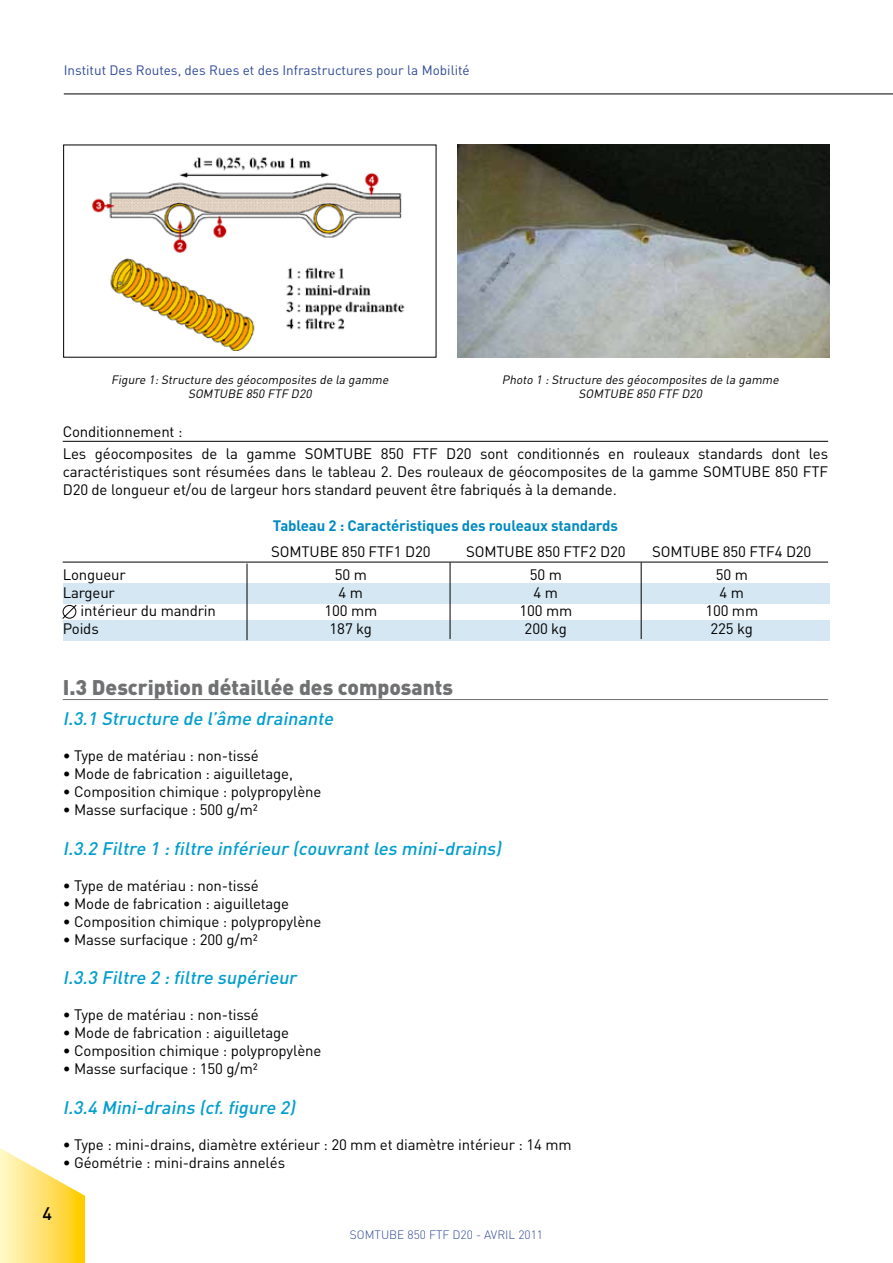
<style>
.page{position:relative;width:893px;height:1263px;background:#fff}
.page>*{position:absolute;margin:0;border:0;box-sizing:border-box;transform-origin:0 0}
.t1{font:900 21px "DIN";color:#707172}
.t2{font:italic 500 18px "DIN";color:#009ecd}
.t3{font:500 18px "DIN";color:#000}
.t4{font:15px/22.2px "DIN";letter-spacing:-.01em;color:#000}
.t5{font:700 15px "DIN";letter-spacing:-.01em;color:#008ac2}
.t6{font:13.5px "DIN";color:#2f4a97}
.t7{font:italic 12px/14.4px "DIN";color:#000;text-align:center}
.t8{font:300 12px "DIN";color:#2f4a97}
</style>
<div class="page">
<div style="left:63px;top:584px;width:767px;height:20px;background:#d5e7f2"></div>
<div style="left:63px;top:620px;width:767px;height:20px;background:#d5e7f2"></div>
<svg style="left:0;top:1148px;width:85px;height:115px"></svg>
<hr style="left:64px;top:94px;width:829px;height:1px;background:#000">
<hr style="left:63px;top:441px;width:765px;height:1px;background:#000">
<hr style="left:63px;top:562px;width:765px;height:1px;background:#000">
<hr style="left:63px;top:699px;width:765px;height:1px;background:#707172">
<hr style="left:247px;top:564px;width:1px;height:76px;background:#000">
<hr style="left:450px;top:562px;width:1px;height:77px;background:#000">
<hr style="left:641px;top:562px;width:1px;height:77px;background:#000">
<svg style="left:62px;top:604px;width:15px;height:15px"></svg>
<img style="left:457px;top:145px;width:373px;height:213px">
<img style="left:92px;top:157px;width:313px;height:194px">
<p class="t6" style="left:64px;top:61px;width:407px">Institut Des Routes, des Rues et des Infrastructures pour la Mobilité</p>
<p class="t7" style="left:111px;top:372px;width:281px">Figure 1:Structure des géocomposites de la gamme<br>SOMTUBE 850 FTF D20</p>
<p class="t7" style="left:502px;top:372px;width:281px">Photo 1 :Structure des géocomposites de la gamme<br>SOMTUBE 850 FTF D20</p>
<p class="t4" style="left:63px;top:420px;width:767px">Conditionnement :<br>Les géocomposites de la gamme SOMTUBE 850 FTF D20 sont conditionnés en rouleaux standards dont les</p>
<p class="t4" style="left:63px;top:462px;width:767px;line-height:18px">caractéristiques sont résumées dans le tableau 2. Des rouleaux de géocomposites de la gamme SOMTUBE 850 FTF<br>D20 de longueur et/ou de largeur hors standard peuvent être fabriqués à la demande.</p>
<p class="t5" style="left:273px;top:516px;width:347px">Tableau 2 : Caractéristiques des rouleaux standards</p>
<p class="t4" style="left:271px;top:541px;width:161px">SOMTUBE 850 FTF1 D20</p>
<p class="t4" style="left:466px;top:541px;width:161px">SOMTUBE 850 FTF2 D20</p>
<p class="t4" style="left:652px;top:541px;width:161px">SOMTUBE 850 FTF4 D20</p>
<p class="t4" style="left:63px;top:563px;width:65px">Longueur</p>
<p class="t4" style="left:335px;top:563px;width:34px">50 m</p>
<p class="t4" style="left:530px;top:563px;width:34px">50 m</p>
<p class="t4" style="left:716px;top:563px;width:34px">50 m</p>
<p class="t4" style="left:63px;top:581px;width:54px">Largeur</p>
<p class="t4" style="left:339px;top:581px;width:26px">4 m</p>
<p class="t4" style="left:534px;top:581px;width:26px">4 m</p>
<p class="t4" style="left:719px;top:581px;width:26px">4 m</p>
<p class="t4" style="left:81px;top:599px;width:137px">intérieur du mandrin</p>
<p class="t4" style="left:324px;top:599px;width:54px">100 mm</p>
<p class="t4" style="left:519px;top:599px;width:54px">100 mm</p>
<p class="t4" style="left:705px;top:599px;width:54px">100 mm</p>
<p class="t4" style="left:63px;top:617px;width:38px">Poids</p>
<p class="t4" style="left:330px;top:617px;width:44px">187 kg</p>
<p class="t4" style="left:525px;top:617px;width:44px">200 kg</p>
<p class="t4" style="left:711px;top:617px;width:44px">225 kg</p>
<h1 class="t1" style="left:63px;top:673px;width:392px">I.3 Description détaillée des composants</h1>
<p class="t2" style="left:63px;top:707px;width:276px">I.3.1 Structure de l’âme drainante</p>
<p class="t4" style="left:63px;top:744px;width:198px">• Type de matériau : non-tissé</p>
<p class="t4" style="left:63px;top:762px;width:232px">• Mode de fabrication : aiguilletage,</p>
<p class="t4" style="left:63px;top:780px;width:260px">• Composition chimique : polypropylène</p>
<p class="t4" style="left:63px;top:798px;width:197px">• Masse surfacique : 500 g/m²</p>
<p class="t2" style="left:63px;top:837px;width:444px">I.3.2 Filtre 1 :filtre inférieur (couvrantles mini-drains)</p>
<p class="t4" style="left:63px;top:874px;width:198px">• Type de matériau : non-tissé</p>
<p class="t4" style="left:63px;top:892px;width:228px">• Mode de fabrication : aiguilletage</p>
<p class="t4" style="left:63px;top:910px;width:260px">• Composition chimique : polypropylène</p>
<p class="t4" style="left:63px;top:928px;width:197px">• Masse surfacique : 200 g/m²</p>
<p class="t2" style="left:63px;top:966px;width:239px">I.3.3 Filtre 2 :filtre supérieur</p>
<p class="t4" style="left:63px;top:1003px;width:198px">• Type de matériau : non-tissé</p>
<p class="t4" style="left:63px;top:1021px;width:228px">• Mode de fabrication : aiguilletage</p>
<p class="t4" style="left:63px;top:1039px;width:260px">• Composition chimique : polypropylène</p>
<p class="t4" style="left:63px;top:1057px;width:197px">• Masse surfacique : 150 g/m²</p>
<p class="t2" style="left:63px;top:1096px;width:238px">I.3.4 Mini-drains (cf.figure 2)</p>
<p class="t4" style="left:63px;top:1133px;width:510px">• Type : mini-drains, diamètre extérieur : 20 mm et diamètre intérieur : 14 mm</p>
<p class="t4" style="left:63px;top:1151px;width:224px">• Géométrie : mini-drains annelés</p>
<p class="t3" style="left:43px;top:1201px;width:11px">4</p>
<p class="t8" style="left:350px;top:1228px;width:195px">SOMTUBE 850 FTF D20 - AVRIL 2011</p>
</div>
